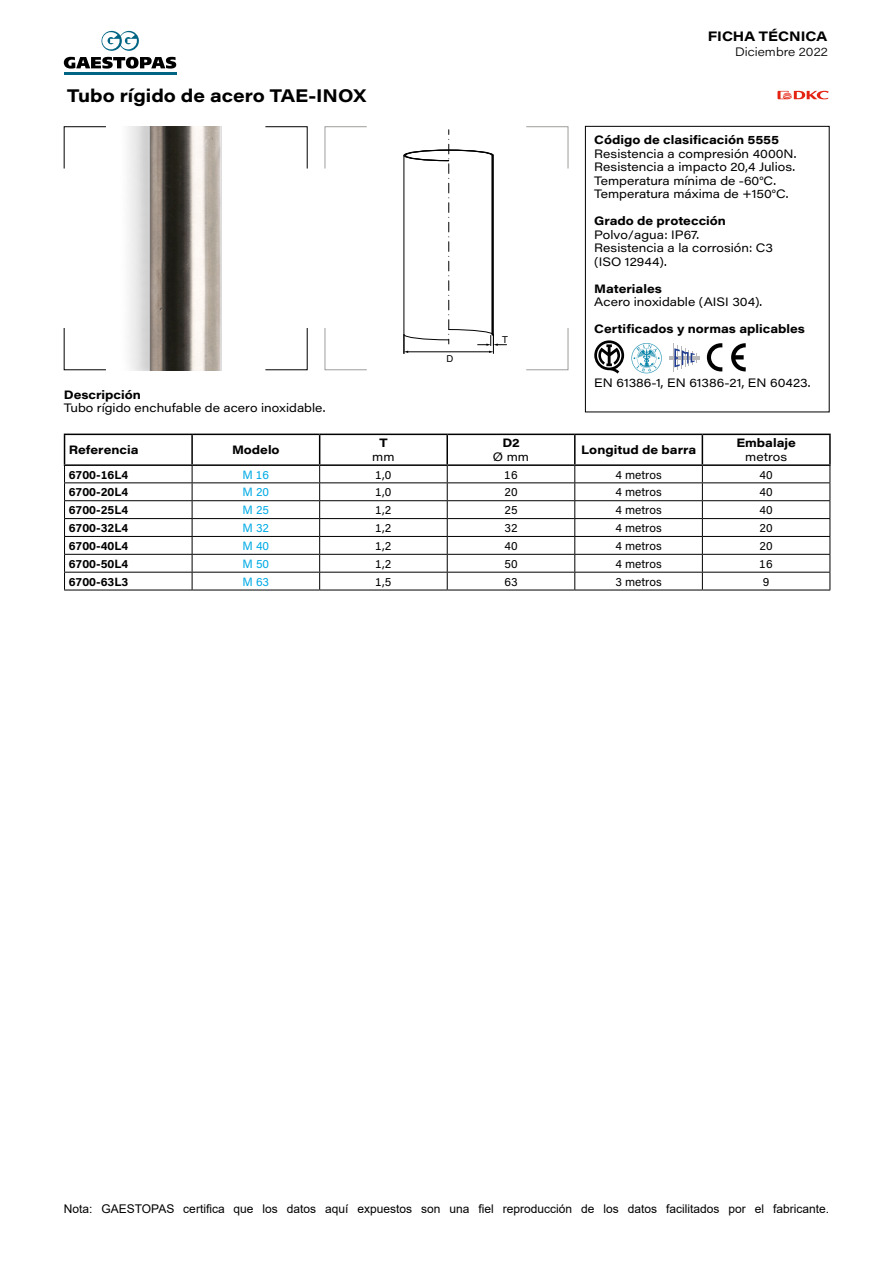
<style>
.page{position:relative;width:893px;height:1263px;background:#fff}
.page>*{position:absolute;margin:0;border:0;box-sizing:border-box;transform-origin:0 0}
.t1{font:700 18px "Acumin Pro Wide";color:#000}
.t2{font:13.5px "Acumin Variable Concept";color:#000}
.t3{font:12px/13.5px "Acumin Pro Wide";color:#000}
.t4{font:700 12px "Acumin Pro Wide";color:#000}
.t5{font:12px "Arial";color:#000}
.t6{font:12px "Acumin Pro";color:#000}
.t7{font:700 12px "Acumin Pro";color:#000}
.t8{font:12px "Acumin Pro";color:#00aae5}
.t9{font:12px "Acumin Variable Concept";letter-spacing:.005em;color:#000}
.t10{font:9.45px "Helvetica LT Std";color:#000}
</style>
<div class="page">
<hr style="left:64px;top:72px;width:113px;height:2px;background:#006583">
<svg style="left:101px;top:31px;width:38px;height:20px"></svg>
<svg style="left:64px;top:57px;width:112px;height:12px"></svg>
<svg style="left:63px;top:126px;width:245px;height:244px"></svg>
<svg style="left:324px;top:126px;width:245px;height:244px"></svg>
<svg style="left:594px;top:340px;width:30px;height:34px"></svg>
<svg style="left:631px;top:343px;width:31px;height:31px"></svg>
<hr style="left:669px;top:356px;width:31px;height:2px;background:#b9b9bb">
<hr style="left:669px;top:358px;width:31px;height:2px;background:#b9b9bb">
<svg style="left:673px;top:343px;width:24px;height:28px"></svg>
<svg style="left:707px;top:343px;width:15px;height:28px"></svg>
<svg style="left:731px;top:343px;width:15px;height:28px"></svg>
<div style="left:585px;top:126px;width:245px;height:286px;border:1px solid #000"></div>
<img style="left:79px;top:126px;width:214px;height:244px">
<hr style="left:64px;top:536px;width:128px;height:1px;background:#000">
<hr style="left:192px;top:536px;width:128px;height:1px;background:#000">
<hr style="left:320px;top:536px;width:127px;height:1px;background:#000">
<hr style="left:447px;top:536px;width:128px;height:1px;background:#000">
<hr style="left:575px;top:536px;width:127px;height:1px;background:#000">
<hr style="left:702px;top:536px;width:128px;height:1px;background:#000">
<hr style="left:64px;top:554px;width:128px;height:1px;background:#000">
<hr style="left:192px;top:554px;width:128px;height:1px;background:#000">
<hr style="left:320px;top:554px;width:127px;height:1px;background:#000">
<hr style="left:447px;top:554px;width:128px;height:1px;background:#000">
<hr style="left:575px;top:554px;width:127px;height:1px;background:#000">
<hr style="left:702px;top:554px;width:128px;height:1px;background:#000">
<hr style="left:64px;top:572px;width:128px;height:1px;background:#000">
<hr style="left:192px;top:572px;width:128px;height:1px;background:#000">
<hr style="left:320px;top:572px;width:127px;height:1px;background:#000">
<hr style="left:447px;top:572px;width:128px;height:1px;background:#000">
<hr style="left:575px;top:572px;width:127px;height:1px;background:#000">
<svg style="left:574px;top:466px;width:1px;height:124px"></svg>
<hr style="left:702px;top:572px;width:128px;height:1px;background:#000">
<hr style="left:191px;top:435px;width:2px;height:29px;background:#000">
<hr style="left:446px;top:435px;width:2px;height:29px;background:#000">
<hr style="left:574px;top:435px;width:2px;height:29px;background:#000">
<hr style="left:64px;top:482px;width:128px;height:1px;background:#000">
<hr style="left:192px;top:482px;width:128px;height:1px;background:#000">
<hr style="left:320px;top:482px;width:127px;height:1px;background:#000">
<hr style="left:447px;top:482px;width:128px;height:1px;background:#000">
<hr style="left:575px;top:482px;width:127px;height:1px;background:#000">
<hr style="left:702px;top:482px;width:128px;height:1px;background:#000">
<hr style="left:64px;top:500px;width:128px;height:1px;background:#000">
<hr style="left:192px;top:500px;width:128px;height:1px;background:#000">
<hr style="left:320px;top:500px;width:127px;height:1px;background:#000">
<hr style="left:447px;top:500px;width:128px;height:1px;background:#000">
<hr style="left:575px;top:500px;width:127px;height:1px;background:#000">
<hr style="left:702px;top:500px;width:128px;height:1px;background:#000">
<hr style="left:64px;top:518px;width:128px;height:1px;background:#000">
<hr style="left:192px;top:518px;width:128px;height:1px;background:#000">
<hr style="left:320px;top:518px;width:127px;height:1px;background:#000">
<hr style="left:447px;top:518px;width:128px;height:1px;background:#000">
<hr style="left:575px;top:518px;width:127px;height:1px;background:#000">
<hr style="left:702px;top:518px;width:128px;height:1px;background:#000">
<svg style="left:192px;top:466px;width:1px;height:124px"></svg>
<svg style="left:319px;top:435px;width:1px;height:155px"></svg>
<svg style="left:447px;top:466px;width:1px;height:124px"></svg>
<svg style="left:702px;top:435px;width:1px;height:155px"></svg>
<hr style="left:64px;top:434px;width:128px;height:1px;background:#000">
<hr style="left:192px;top:434px;width:128px;height:1px;background:#000">
<hr style="left:320px;top:434px;width:127px;height:1px;background:#000">
<hr style="left:447px;top:434px;width:128px;height:1px;background:#000">
<hr style="left:575px;top:434px;width:127px;height:1px;background:#000">
<hr style="left:702px;top:434px;width:129px;height:1px;background:#000">
<hr style="left:829px;top:435px;width:2px;height:29px;background:#000">
<hr style="left:64px;top:464px;width:128px;height:2px;background:#000">
<hr style="left:192px;top:464px;width:128px;height:2px;background:#000">
<hr style="left:320px;top:464px;width:127px;height:2px;background:#000">
<hr style="left:447px;top:464px;width:128px;height:2px;background:#000">
<hr style="left:575px;top:464px;width:127px;height:2px;background:#000">
<hr style="left:702px;top:464px;width:129px;height:2px;background:#000">
<svg style="left:64px;top:435px;width:1px;height:155px"></svg>
<svg style="left:830px;top:466px;width:1px;height:124px"></svg>
<hr style="left:64px;top:590px;width:128px;height:1px;background:#000">
<hr style="left:192px;top:590px;width:128px;height:1px;background:#000">
<hr style="left:320px;top:590px;width:127px;height:1px;background:#000">
<hr style="left:447px;top:590px;width:128px;height:1px;background:#000">
<hr style="left:575px;top:590px;width:127px;height:1px;background:#000">
<hr style="left:702px;top:590px;width:128px;height:1px;background:#000">
<svg style="left:777px;top:91px;width:52px;height:8px"></svg>
<h1 class="t1" style="left:67px;top:82px;width:301px">Tubo rígido de acero TAE-INOX</h1>
<p class="t4" style="left:64px;top:386px;width:79px">Descripción</p>
<p class="t3" style="left:64px;top:401px;width:263px">Tubo rígido enchufable de acero inoxidable.</p>
<p class="t4" style="left:69px;top:441px;width:71px">Referencia</p>
<p class="t4" style="left:232px;top:441px;width:49px">Modelo</p>
<p class="t4" style="left:379px;top:434px;width:10px">T</p>
<p class="t3" style="left:372px;top:449px;width:24px">mm</p>
<p class="t10" style="left:446px;top:353px;width:8px">D</p>
<p class="t10" style="left:502px;top:334px;width:7px">T</p>
<p class="t2" style="left:708px;top:27px;width:121px">FICHA TÉCNICA</p>
<p class="t9" style="left:735px;top:43px;width:94px">Diciembre 2022</p>
<p class="t4" style="left:594px;top:131px;width:186px">Código de clasificación 5555</p>
<p class="t3" style="left:594px;top:146px;width:204px">Resistencia a compresión 4000N.<br>Resistencia a impacto 20,4 Julios.<br>Temperatura mínima de -60°C.<br>Temperatura máxima de +150°C.</p>
<p class="t4" style="left:594px;top:212px;width:133px">Grado de protección</p>
<p class="t3" style="left:594px;top:227px;width:180px">Polvo/agua: IP67.<br>Resistencia a la corrosión: C3 (ISO 12944).</p>
<p class="t4" style="left:594px;top:280px;width:69px">Materiales</p>
<p class="t3" style="left:594px;top:294px;width:169px">Acero inoxidable (AISI 304).</p>
<p class="t4" style="left:594px;top:320px;width:212px">Certificados y normas aplicables</p>
<p class="t3" style="left:594px;top:375px;width:218px">EN 61386-1, EN 61386-21, EN 60423.</p>
<p class="t4" style="left:502px;top:434px;width:19px">D2</p>
<p class="t3" style="left:493px;top:449px;width:38px">Ø mm</p>
<p class="t4" style="left:581px;top:441px;width:117px">Longitud de barra</p>
<p class="t4" style="left:736px;top:434px;width:61px">Embalaje</p>
<p class="t3" style="left:745px;top:449px;width:43px">metros</p>
<p class="t7" style="left:69px;top:466px;width:61px">6700-16L4</p>
<p class="t8" style="left:243px;top:466px;width:28px">M 16</p>
<p class="t6" style="left:376px;top:466px;width:17px">1,0</p>
<p class="t6" style="left:504px;top:466px;width:15px">16</p>
<p class="t6" style="left:615px;top:466px;width:48px">4 metros</p>
<p class="t6" style="left:760px;top:466px;width:15px">40</p>
<p class="t7" style="left:69px;top:484px;width:61px">6700-20L4</p>
<p class="t8" style="left:243px;top:484px;width:28px">M 20</p>
<p class="t6" style="left:376px;top:484px;width:17px">1,0</p>
<p class="t6" style="left:504px;top:484px;width:15px">20</p>
<p class="t6" style="left:615px;top:484px;width:48px">4 metros</p>
<p class="t6" style="left:760px;top:484px;width:15px">40</p>
<p class="t7" style="left:69px;top:501px;width:61px">6700-25L4</p>
<p class="t8" style="left:243px;top:502px;width:28px">M 25</p>
<p class="t6" style="left:376px;top:502px;width:17px">1,2</p>
<p class="t6" style="left:504px;top:502px;width:15px">25</p>
<p class="t6" style="left:615px;top:502px;width:48px">4 metros</p>
<p class="t6" style="left:760px;top:502px;width:15px">40</p>
<p class="t7" style="left:69px;top:519px;width:61px">6700-32L4</p>
<p class="t8" style="left:243px;top:519px;width:28px">M 32</p>
<p class="t6" style="left:376px;top:519px;width:17px">1,2</p>
<p class="t6" style="left:504px;top:519px;width:15px">32</p>
<p class="t6" style="left:615px;top:519px;width:48px">4 metros</p>
<p class="t6" style="left:760px;top:519px;width:15px">20</p>
<p class="t7" style="left:69px;top:537px;width:61px">6700-40L4</p>
<p class="t8" style="left:243px;top:537px;width:28px">M 40</p>
<p class="t6" style="left:376px;top:537px;width:17px">1,2</p>
<p class="t6" style="left:504px;top:537px;width:15px">40</p>
<p class="t6" style="left:615px;top:537px;width:48px">4 metros</p>
<p class="t6" style="left:760px;top:537px;width:15px">20</p>
<p class="t7" style="left:69px;top:555px;width:61px">6700-50L4</p>
<p class="t8" style="left:243px;top:555px;width:28px">M 50</p>
<p class="t6" style="left:376px;top:555px;width:17px">1,2</p>
<p class="t6" style="left:504px;top:555px;width:15px">50</p>
<p class="t6" style="left:615px;top:555px;width:48px">4 metros</p>
<p class="t6" style="left:760px;top:555px;width:15px">16</p>
<p class="t7" style="left:69px;top:573px;width:61px">6700-63L3</p>
<p class="t8" style="left:243px;top:573px;width:28px">M 63</p>
<p class="t6" style="left:376px;top:573px;width:17px">1,5</p>
<p class="t6" style="left:504px;top:573px;width:15px">63</p>
<p class="t6" style="left:615px;top:573px;width:48px">3 metros</p>
<p class="t6" style="left:763px;top:573px;width:8px">9</p>
<p class="t5" style="left:64px;top:1200px;width:767px">Nota: GAESTOPAS certifica que los datos aquí expuestos son una fiel reproducción de los datos facilitados por el fabricante.</p>
</div>
